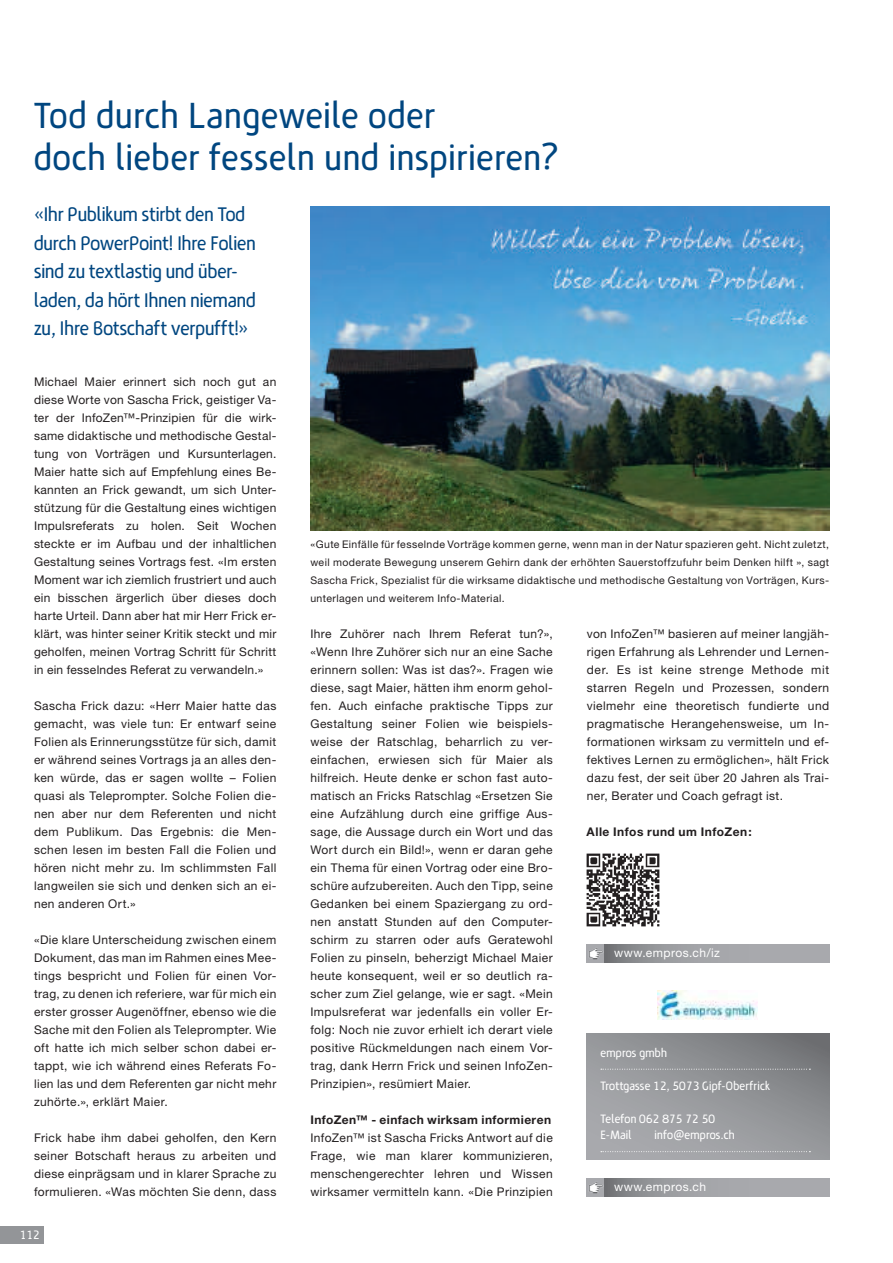
<style>
.page{position:relative;width:893px;height:1263px;background:#fff}
.page>*{position:absolute;margin:0;border:0;box-sizing:border-box;transform-origin:0 0}
.t1{font:36px/42px "Rene Menue";letter-spacing:.025em;color:#004680}
.t2{font:19.5px/28.5px "Rene Menue";color:#004680}
.t3{font:12px/18px "Helvetica Neue";letter-spacing:.035em;color:#231f20;text-align:justify}
.t4{font:12px/16.5px "Rene Menue";letter-spacing:.02em;color:#fff}
.t5{font:700 12px "Helvetica Neue";letter-spacing:.035em;color:#231f20}
.t6{font:12px "Helvetica Neue";letter-spacing:.035em;color:#fff}
.t7{font:10.5px/18px "Helvetica Neue";letter-spacing:.04em;color:#231f20;text-align:justify}
</style>
<div class="page">
<div style="left:0;top:1226px;width:44px;height:18px;background:#939598"></div>
<img style="left:310px;top:206px;width:519px;height:324px">
<svg style="left:587px;top:1034px;width:242px;height:126px;background:#949699"></svg>
<svg style="left:587px;top:1178px;width:18px;height:18px"></svg>
<svg style="left:587px;top:944px;width:18px;height:18px"></svg>
<img style="left:588px;top:1181px;width:15px;height:12px">
<img style="left:588px;top:947px;width:15px;height:12px">
<svg style="left:605px;top:1178px;width:224px;height:18px;background:#9d9ea2"></svg>
<svg style="left:605px;top:944px;width:224px;height:18px;background:#9d9ea2"></svg>
<svg style="left:601px;top:1069px;width:209px;height:1px"></svg>
<svg style="left:601px;top:1151px;width:209px;height:1px"></svg>
<img style="left:586px;top:853px;width:74px;height:74px">
<img style="left:658px;top:990px;width:100px;height:29px">
<h1 class="t1" style="left:34px;top:96px;width:527px">Tod durch Langeweile oder<br>doch lieber fesseln und inspirieren?</h1>
<h2 class="t2" style="left:34px;top:201px;width:223px">«Ihr Publikum stirbt den Tod durch PowerPoint! Ihre Folien sind zu textlastig und über&shy;laden, da hört Ihnen niemand zu, Ihre Botschaft verpufft!»</h2>
<p class="t3" style="left:34px;top:373px;width:244px">Michael Maier erinnert sich noch gut an diese Worte von Sascha Frick, geistiger Va&shy;ter der InfoZen™-Prinzipien für die wirk&shy;same didaktische und methodische Gestal&shy;tung von Vorträgen und Kursunterlagen.<br>Maier hatte sich auf Empfehlung eines Be&shy;kannten an Frick gewandt, um sich Unter&shy;stützung für die Gestaltung eines wichtigen Impulsreferats zu holen. Seit Wochen steckte er im Aufbau und der inhaltlichen Gestaltung seines Vortrags fest. «Im ersten Moment war ich ziemlich frustriert und auch ein bisschen ärgerlich über dieses doch harte Urteil. Dann aber hat mir Herr Frick er&shy;klärt, was hinter seiner Kritik steckt und mir geholfen, meinen Vortrag Schritt für Schritt in ein fesselndes Referat zu verwandeln.»</p>
<p class="t3" style="left:34px;top:697px;width:244px">Sascha Frick dazu: «Herr Maier hatte das gemacht, was viele tun: Er entwarf seine Folien als Erinnerungsstütze für sich, damit er während seines Vortrags ja an alles den&shy;ken würde, das er sagen wollte – Folien quasi als Teleprompter. Solche Folien die&shy;nen aber nur dem Referenten und nicht dem Publikum. Das Ergebnis: die Men&shy;schen lesen im besten Fall die Folien und hören nicht mehr zu. Im schlimmsten Fall langweilen sie sich und denken sich an ei&shy;nen anderen Ort.»</p>
<p class="t3" style="left:34px;top:931px;width:244px">«Die klare Unterscheidung zwischen einem Dokument, das man im Rahmen eines Mee&shy;tings bespricht und Folien für einen Vor&shy;trag, zu denen ich referiere, war für mich ein erster grosser Augenöffner, ebenso wie die Sache mit den Folien als Teleprompter. Wie oft hatte ich mich selber schon dabei er&shy;tappt, wie ich während eines Referats Fo&shy;lien las und dem Referenten gar nicht mehr zuhörte.», erklärt Maier.</p>
<p class="t3" style="left:34px;top:1129px;width:244px">Frick habe ihm dabei geholfen, den Kern seiner Botschaft heraus zu arbeiten und diese einprägsam und in klarer Sprache zu formulieren. «Was möchten Sie denn, dass</p>
<p class="t7" style="left:310px;top:535px;width:520px">«Gute Einfälle für fesselnde Vorträge kommen gerne, wenn man in der Natur spazieren geht. Nicht zuletzt, weil moderate Bewegung unserem Gehirn dank der erhöhten Sauerstoffzufuhr beim Denken hilft », sagt Sascha Frick, Spezialist für die wirksame didaktische und methodische Gestaltung von Vorträgen, Kurs&shy;unterlagen und weiterem Info-Material.</p>
<p class="t3" style="left:310px;top:625px;width:244px">Ihre Zuhörer nach Ihrem Referat tun?», «Wenn Ihre Zuhörer sich nur an eine Sache erinnern sollen: Was ist das?». Fragen wie diese, sagt Maier, hätten ihm enorm gehol&shy;fen. Auch einfache praktische Tipps zur Gestaltung seiner Folien wie beispiels&shy;weise der Ratschlag, beharrlich zu ver&shy;einfachen, erwiesen sich für Maier als hilfreich. Heute denke er schon fast auto&shy;matisch an Fricks Ratschlag «Ersetzen Sie eine Aufzählung durch eine griffige Aus&shy;sage, die Aussage durch ein Wort und das Wort durch ein Bild!», wenn er daran gehe ein Thema für einen Vortrag oder eine Bro&shy;schüre aufzubereiten. Auch den Tipp, seine Gedanken bei einem Spaziergang zu ord&shy;nen anstatt Stunden auf den Computer&shy;schirm zu starren oder aufs Geratewohl Folien zu pinseln, beherzigt Michael Maier heute konsequent, weil er so deutlich ra&shy;scher zum Ziel gelange, wie er sagt. «Mein Impulsreferat war jedenfalls ein voller Er&shy;folg: Noch nie zuvor erhielt ich derart viele positive Rückmeldungen nach einem Vor&shy;trag, dank Herrn Frick und seinen InfoZen-Prinzipien», resümiert Maier.</p>
<p class="t5" style="left:310px;top:1112px;width:242px">InfoZen™ - einfach wirksam informieren</p>
<p class="t3" style="left:310px;top:1129px;width:244px">InfoZen™ ist Sascha Fricks Antwort auf die Frage, wie man klarer kommunizieren, menschengerechter lehren und Wissen wirksamer vermitteln kann. «Die Prinzipien</p>
<p class="t3" style="left:587px;top:625px;width:244px">von InfoZen™ basieren auf meiner langjäh&shy;rigen Erfahrung als Lehrender und Lernen&shy;der. Es ist keine strenge Methode mit starren Regeln und Prozessen, sondern vielmehr eine theoretisch fundierte und pragmatische Herangehensweise, um In&shy;formationen wirksam zu vermitteln und ef&shy;fektives Lernen zu ermöglichen», hält Frick dazu fest, der seit über 20 Jahren als Trai&shy;ner, Berater und Coach gefragt ist.</p>
<p class="t5" style="left:587px;top:824px;width:167px">Alle Infos rund um InfoZen:</p>
<p class="t6" style="left:614px;top:946px;width:107px">www.empros.ch/iz</p>
<p class="t4" style="left:601px;top:1045px;width:68px">empros gmbh</p>
<p class="t4" style="left:601px;top:1078px;width:171px">Trottgasse 12, 5073 Gipf-Oberfrick</p>
<p class="t4" style="left:601px;top:1111px;width:116px">Telefon 062 875 72 50<br>E-Mail</p>
<p class="t4" style="left:655px;top:1127px;width:82px">info@empros.ch</p>
<p class="t6" style="left:614px;top:1180px;width:94px">www.empros.ch</p>
<p class="t4" style="left:20px;top:1227px;width:21px">112</p>
<p class="t4" style="left:33px;top:1227px;width:8px">1</p>
</div>
